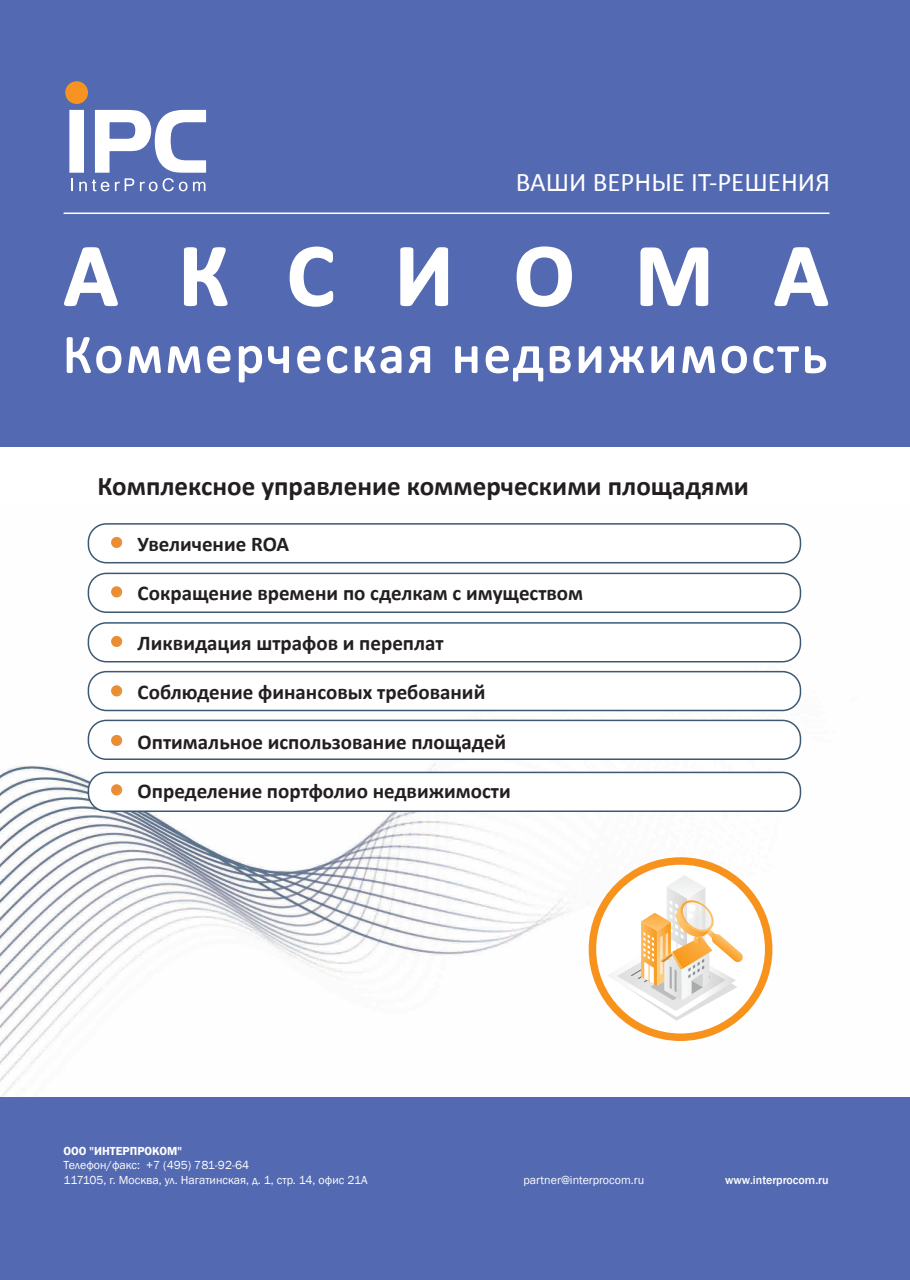
<style>
.page{position:relative;width:910px;height:1280px;background:#fff}
.page>*{position:absolute;margin:0;border:0;box-sizing:border-box;transform-origin:0 0}
.t1{font:700 90px "Calibri";letter-spacing:.67em;color:#fff}
.t2{font:54px "Calibri";letter-spacing:.06em;color:#fff}
.t3{font:700 27px "Calibri";color:#231f20}
.t4{font:27px "Calibri";color:#fff}
.t5{font:700 21px "Calibri";color:#231f20}
.t6{font:12px/14.4px "Franklin Gothic";color:#fff}
.t7{font:500 12px "Franklin Gothic";color:#fff}
.t8{font:600 12px "Franklin Gothic";color:#fff}
.s1{font-size:27px;color:#e98e35}
</style>
<div class="page">
<div style="left:0;top:1095px;width:910px;height:185px;background:#5369b1"></div>
<div style="left:0;top:0;width:910px;height:447px;background:#5369b1"></div>
<hr style="left:64px;top:212px;width:765px;height:2px;background:#fff">
<img style="left:0;top:523px;width:910px;height:573px">
<svg style="left:64px;top:247px;width:54px;height:60px"></svg>
<svg style="left:184px;top:247px;width:44px;height:60px"></svg>
<svg style="left:289px;top:246px;width:45px;height:61px"></svg>
<svg style="left:400px;top:247px;width:49px;height:60px"></svg>
<svg style="left:516px;top:246px;width:56px;height:61px"></svg>
<svg style="left:640px;top:247px;width:69px;height:60px"></svg>
<svg style="left:774px;top:247px;width:55px;height:60px"></svg>
<svg style="left:65px;top:81px;width:142px;height:110px"></svg>
<svg style="left:66px;top:337px;width:165px;height:37px"></svg>
<svg style="left:238px;top:345px;width:51px;height:38px"></svg>
<svg style="left:297px;top:345px;width:134px;height:29px"></svg>
<svg style="left:455px;top:346px;width:23px;height:27px"></svg>
<svg style="left:485px;top:345px;width:86px;height:37px"></svg>
<svg style="left:578px;top:346px;width:24px;height:27px"></svg>
<svg style="left:608px;top:346px;width:66px;height:27px"></svg>
<svg style="left:682px;top:345px;width:145px;height:29px"></svg>
<svg style="left:592px;top:861px;width:177px;height:176px"></svg>
<div style="left:589px;top:857px;width:183px;height:184px;border:8px solid #f7931d;border-radius:50%"></div>
<svg style="left:607px;top:875px;width:136px;height:146px"></svg>
<div style="left:88px;top:772px;width:712px;height:39px;background:#fff;border-radius:18px"></div>
<div style="left:88px;top:772px;width:713px;height:40px;border:2px solid #3c5872;border-radius:18px"></div>
<div style="left:88px;top:720px;width:712px;height:39px;background:#fff;border-radius:18px"></div>
<div style="left:88px;top:720px;width:713px;height:40px;border:2px solid #3c5872;border-radius:18px"></div>
<div style="left:88px;top:672px;width:712px;height:38px;background:#fff;border-radius:18px"></div>
<div style="left:88px;top:671px;width:713px;height:40px;border:2px solid #3c5872;border-radius:18px"></div>
<div style="left:88px;top:623px;width:712px;height:39px;background:#fff;border-radius:18px"></div>
<div style="left:88px;top:622px;width:713px;height:40px;border:2px solid #3c5872;border-radius:18px"></div>
<div style="left:88px;top:573px;width:712px;height:39px;background:#fff;border-radius:18px"></div>
<div style="left:88px;top:573px;width:713px;height:40px;border:2px solid #3c5872;border-radius:18px"></div>
<div style="left:88px;top:524px;width:712px;height:39px;background:#fff;border-radius:18px"></div>
<div style="left:88px;top:523px;width:713px;height:40px;border:2px solid #3c5872;border-radius:18px"></div>
<svg style="left:111px;top:537px;width:12px;height:11px"></svg>
<svg style="left:111px;top:586px;width:12px;height:12px"></svg>
<svg style="left:111px;top:636px;width:12px;height:11px"></svg>
<svg style="left:111px;top:685px;width:12px;height:12px"></svg>
<svg style="left:111px;top:735px;width:12px;height:11px"></svg>
<svg style="left:111px;top:784px;width:12px;height:12px"></svg>
<p class="t4" style="left:516px;top:165px;width:316px">ВАШИ ВЕРНЫЕ IT-РЕШЕНИЯ</p>
<h1 class="t1" style="left:64px;top:218px;width:766px">АКСИОМА</h1>
<h2 class="t2" style="left:63px;top:320px;width:766px">Коммерческая недвижимость</h2>
<p class="t3" style="left:97px;top:469px;width:653px">Комплексное управление коммерческими площадями</p>
<p class="t5" style="left:110px;top:530px;width:181px"><span class="s1">•</span> Увеличение ROA</p>
<p class="t5" style="left:110px;top:580px;width:475px"><span class="s1">•</span> Сокращение времени по сделкам с имуществом</p>
<p class="t5" style="left:110px;top:629px;width:335px"><span class="s1">•</span> Ликвидация штрафов и переплат</p>
<p class="t5" style="left:110px;top:679px;width:377px"><span class="s1">•</span> Соблюдение финансовых требований</p>
<p class="t5" style="left:110px;top:728px;width:398px"><span class="s1">•</span> Оптимальное использование площадей</p>
<p class="t5" style="left:110px;top:778px;width:402px"><span class="s1">•</span> Определение портфолио недвижимости</p>
<p class="t8" style="left:64px;top:1143px;width:120px">ООО "ИНТЕРПРОКОМ"</p>
<p class="t6" style="left:64px;top:1158px;width:305px">Телефон/факс: +7 (495) 781-92-64<br>117105, г. Москва, ул. Нагатинская, д. 1, стр. 14, офис 21А</p>
<p class="t6" style="left:523px;top:1173px;width:122px">partner@interprocom.ru</p>
<p class="t7" style="left:725px;top:1172px;width:105px">www.interprocom.ru</p>
</div>
